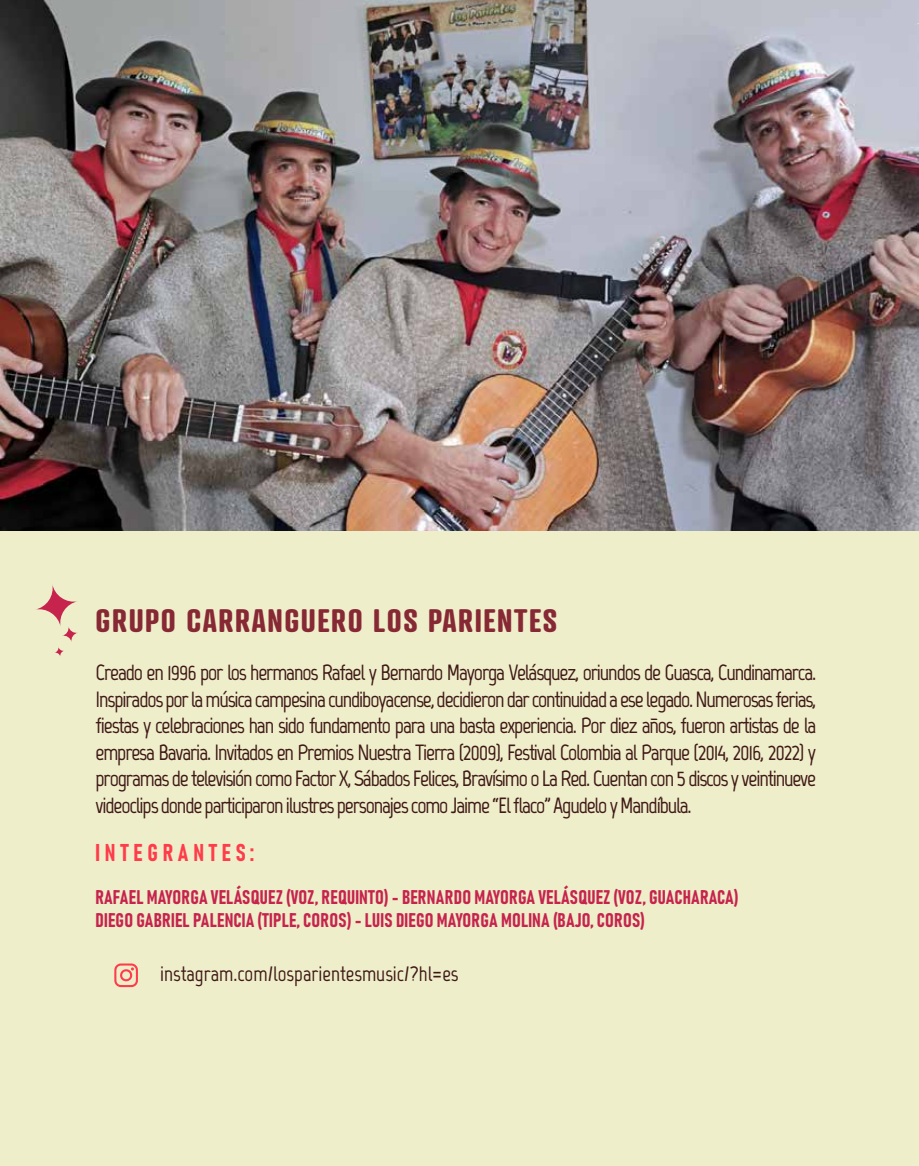
<style>
.page{position:relative;width:919px;height:1166px;background:#fff}
.page>*{position:absolute;margin:0;border:0;box-sizing:border-box;transform-origin:0 0}
.t1{font:700 31.5px "Atrament";letter-spacing:.05em;color:#872935}
.t2{font:24px "Bahnschrift";letter-spacing:.2em;color:#ff3c4a}
.t3{font:700 22.05px/26.4px "Marvel";letter-spacing:-.05em;color:#3f1917;text-align:justify}
.t4{font:700 21px "Marvel";color:#3f1917}
.t5{font:19.5px/23.4px "Bahnschrift";letter-spacing:.01em;color:#c6234d}
</style>
<div class="page">
<div style="left:0;top:0;width:918px;height:1166px;background:#efeeca"></div>
<img style="left:0;top:0;width:918px;height:530px">
<svg style="left:35px;top:584px;width:43px;height:43px"></svg>
<svg style="left:62px;top:626px;width:16px;height:16px"></svg>
<svg style="left:54px;top:647px;width:10px;height:10px"></svg>
<svg style="left:114px;top:963px;width:24px;height:24px"></svg>
<svg style="left:911px;top:0;width:7px;height:79px"></svg>
<h1 class="t1" style="left:95px;top:600px;width:463px">GRUPO CARRANGUERO LOS PARIENTES</h1>
<p class="t3" style="left:95px;top:659px;width:722px">Creado en 1996 por los hermanos Rafael y Bernardo Mayorga Velásquez, oriundos de Guasca, Cundinamarca.<br>Inspirados por la música campesina cundiboyacense, decidieron dar continuidad a ese legado. Numerosas ferias, fiestas y celebraciones han sido fundamento para una basta experiencia. Por diez años, fueron artistas de la empresa Bavaria. Invitados en Premios Nuestra Tierra (2009), Festival Colombia al Parque (2014, 2016, 2022) y programas de televisión como Factor X, Sábados Felices, Bravísimo o La Red. Cuentan con 5 discos y veintinueve videoclips donde participaron ilustres personajes como Jaime “El flaco” Agudelo y Mandíbula.</p>
<p class="t2" style="left:95px;top:837px;width:160px">INTEGRANTES:</p>
<p class="t5" style="left:95px;top:885px;width:644px">RAFAEL MAYORGA VELÁSQUEZ (VOZ, REQUINTO) - BERNARDO MAYORGA VELÁSQUEZ (VOZ, GUACHARACA)<br>DIEGO GABRIEL PALENCIA (TIPLE, COROS) - LUIS DIEGO MAYORGA MOLINA (BAJO, COROS)</p>
<p class="t4" style="left:160px;top:961px;width:300px">instagram.com/losparientesmusic/?hl=es</p>
</div>
